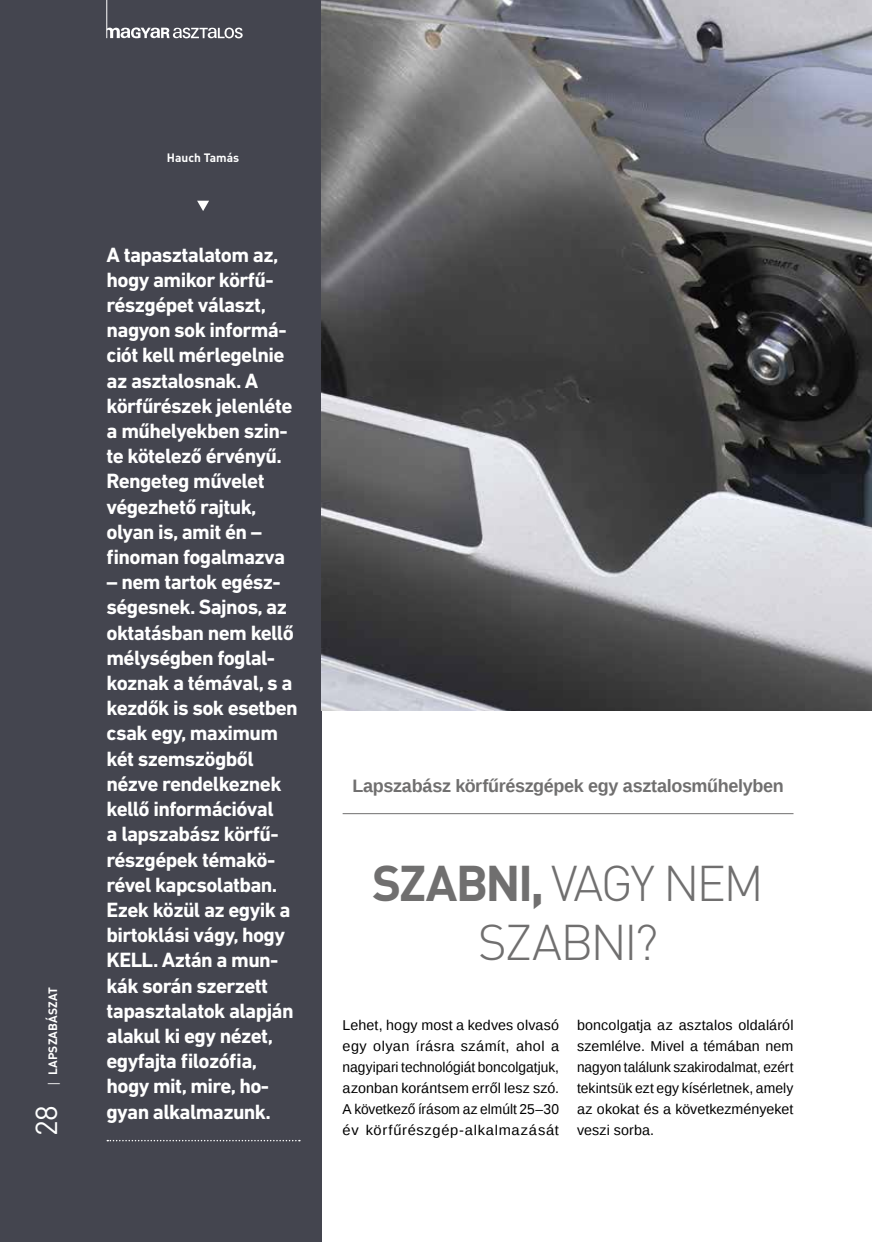
<style>
.page{position:relative;width:872px;height:1242px;background:#fff}
.page>*{position:absolute;margin:0;border:0;box-sizing:border-box;transform-origin:0 0}
.t1{font:300 49.5px/59.4px "DIN Pro";letter-spacing:-.045em;color:#706f6f;text-align:center}
.t2{font:30px "DIN Pro";color:#fff}
.t3{font:700 21px/25.2px "DIN Next LT Pro";letter-spacing:-.03em;color:#fff}
.t4{font:700 18px "Liberation Sans";letter-spacing:-.02em;color:#706f6f}
.t5{font:14.25px/21px "Liberation Sans";letter-spacing:.01em;color:#000;text-align:justify}
.t6{font:700 12px "DIN Pro";letter-spacing:.01em;color:#fff}
.s1{font-family:"Open Sans";font-weight:400}
.s2{font-weight:700}
</style>
<div class="page">
<div style="left:0;top:0;width:85px;height:1242px;background:#44454f"></div>
<div style="left:84px;top:0;width:237px;height:1242px;background:#44454f"></div>
<img style="left:321px;top:0;width:551px;height:710px">
<hr style="left:342px;top:813px;width:451px;height:1px;background:#706f6f">
<svg style="left:107px;top:1139px;width:193px;height:2px"></svg>
<svg style="left:197px;top:201px;width:12px;height:10px"></svg>
<svg style="left:107px;top:27px;width:136px;height:11px"></svg>
<hr style="left:106px;top:0;width:1px;height:38px;background:#fff">
<p class="t6" style="left:45px;top:1087px;width:102px;rotate:-90deg"><span class="s1">|</span> LAPSZABÁSZAT</p>
<h2 class="t2" style="left:26px;top:1136px;width:33px;rotate:-90deg">28</h2>
<p class="t6" style="left:167px;top:150px;width:74px">Hauch Tamás</p>
<p class="t3" style="left:107px;top:242px;width:187px">A tapasztalatom az, hogy amikor körfű&shy;részgépet választ, nagyon sok informá&shy;ciót kell mérlegelnie az asztalosnak. A körfűrészek jelenléte a műhelyekben szin&shy;te kötelező érvényű.<br>Rengeteg művelet végezhető rajtuk, olyan is, amit én – finoman fogalmazva</p>
<p class="t3" style="left:107px;top:569px;width:193px">– nem tartok egész&shy;ségesnek. Sajnos, az oktatásban nem kellő mélységben foglal&shy;koznak a témával, s a kezdők is sok esetben csak egy, maximum két szemszögből nézve rendelkeznek kellő információval<br>a lapszabász körfű&shy;részgépek témakö&shy;rével kapcsolatban.<br>Ezek közül az egyik a birtoklási vágy, hogy<br>KELL. Aztán a mun&shy;kák során szerzett tapasztalatok alapján alakul ki egy nézet, egyfajta filozófia, hogy mit, mire, ho&shy;gyan alkalmazunk.</p>
<p class="t4" style="left:352px;top:773px;width:433px">Lapszabász körfűrészgépek egy asztalosműhelyben</p>
<h1 class="t1" style="left:372px;top:851px;width:393px"><span class="s2">SZABNI,</span> VAGY NEM<br>SZABNI?</h1>
<p class="t5" style="left:342px;top:1015px;width:218px">Lehet, hogy most a kedves olvasó egy olyan írásra számít, ahol a nagyipari technológiát boncolgatjuk, azonban korántsem erről lesz szó.<br>A következő írásom az elmúlt 25–30 év körfűrészgép-alkalmazását</p>
<p class="t5" style="left:577px;top:1015px;width:218px">boncolgatja az asztalos oldaláról szemlélve. Mivel a témában nem nagyon találunk szakirodalmat, ezért tekintsük ezt egy kísérletnek, amely az okokat és a következményeket veszi sorba.</p>
</div>
